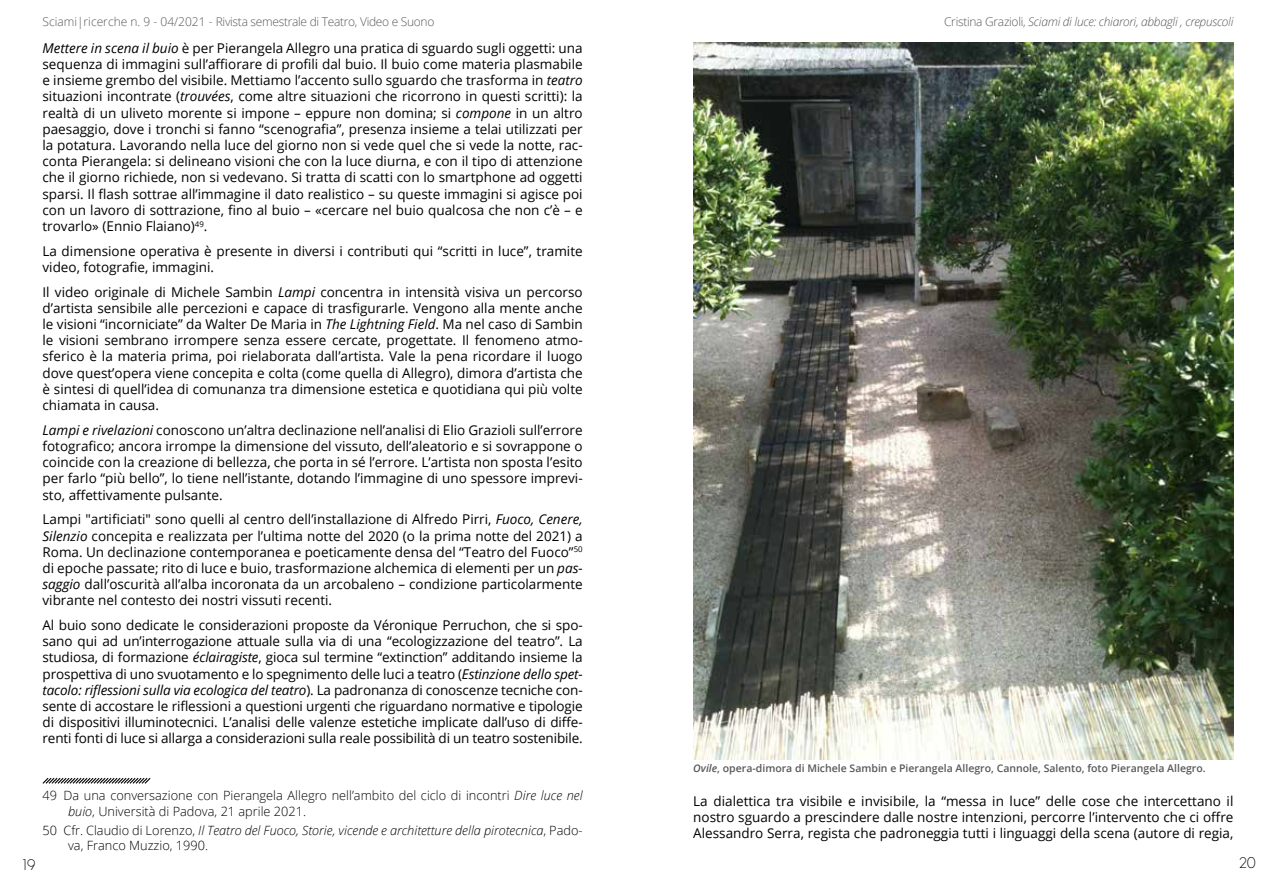
<style>
.page{position:relative;width:1276px;height:893px;background:#fff}
.page>*{position:absolute;margin:0;border:0;box-sizing:border-box;transform-origin:0 0}
.t1{font:300 15px "Geosans";color:#000}
.t2{font:13.5px/16.2px "Open Sans";color:#000;text-align:justify}
.t3{font:300 12.75px/15.3px "Open Sans";color:#000}
.t4{font:italic 300 12.75px/15.3px "Open Sans";color:#000}
.t5{font:300 12px "Open Sans";letter-spacing:-.025em;color:#58585a}
.t6{font:italic 300 12px "Open Sans";letter-spacing:-.025em;color:#58585a}
.t7{font:600 10.5px "Open Sans";color:#58585a}
.s1{font-style:normal}
.s2{font-style:italic}
</style>
<div class="page">
<img style="left:693px;top:43px;width:540px;height:717px">
<svg style="left:42px;top:777px;width:109px;height:7px"></svg>
<p class="t5" style="left:43px;top:14px;width:393px">Sciami|ricerche n. 9 - 04/2021 - Rivista semestrale di Teatro, Video e Suono</p>
<p class="t6" style="left:944px;top:14px;width:291px"><span class="s1">Cristina Grazioli,</span> Sciami di luce: chiarori, abbagli , crepuscoli</p>
<p class="t2" style="left:43px;top:40px;width:542px"><span class="s2">Mettere in scena il buio</span> è per Pierangela Allegro una pratica di sguardo sugli oggetti: una sequenza di immagini sull’affiorare di profili dal buio. Il buio come materia plasmabile e insieme grembo del visibile. Mettiamo l’accento sullo sguardo che trasforma in <span class="s2">teatro </span>situazioni incontrate (<span class="s2">trouvées</span>, come altre situazioni che ricorrono in questi scritti): la realtà di un uliveto morente si impone – eppure non domina; si <span class="s2">compone</span> in un altro paesaggio, dove i tronchi si fanno “scenografia”, presenza insieme a telai utilizzati per la potatura. Lavorando nella luce del giorno non si vede quel che si vede la notte, rac&shy;conta Pierangela: si delineano visioni che con la luce diurna, e con il tipo di attenzione che il giorno richiede, non si vedevano. Si tratta di scatti con lo smartphone ad oggetti sparsi. Il flash sottrae all’immagine il dato realistico – su queste immagini si agisce poi con un lavoro di sottrazione, fino al buio – «cercare nel buio qualcosa che non c’è – e trovarlo» (Ennio Flaiano)<sup>49</sup>.</p>
<p class="t2" style="left:43px;top:242px;width:541px">La dimensione operativa è presente in diversi i contributi qui “scritti in luce”, tramite video, fotografie, immagini.</p>
<p class="t2" style="left:43px;top:283px;width:542px">Il video originale di Michele Sambin <span class="s2">Lampi</span> concentra in intensità visiva un percorso d’artista sensibile alle percezioni e capace di trasfigurarle. Vengono alla mente anche le visioni “incorniciate” da Walter De Maria in <span class="s2">The Lightning Field</span>. Ma nel caso di Sambin le visioni sembrano irrompere senza essere cercate, progettate. Il fenomeno atmo&shy;sferico è la materia prima, poi rielaborata dall’artista. Vale la pena ricordare il luogo dove quest’opera viene concepita e colta (come quella di Allegro), dimora d’artista che è sintesi di quell’idea di comunanza tra dimensione estetica e quotidiana qui più volte chiamata in causa.</p>
<p class="t2" style="left:43px;top:421px;width:542px"><span class="s2">Lampi e rivelazioni</span> conoscono un’altra declinazione nell’analisi di Elio Grazioli sull’errore fotografico; ancora irrompe la dimensione del vissuto, dell’aleatorio e si sovrappone o coincide con la creazione di bellezza, che porta in sé l’errore. L’artista non sposta l’esito per farlo “più bello”, lo tiene nell’istante, dotando l’immagine di uno spessore imprevi&shy;sto, affettivamente pulsante.</p>
<p class="t2" style="left:43px;top:511px;width:542px">Lampi "artificiati" sono quelli al centro dell’installazione di Alfredo Pirri, <span class="s2">Fuoco, Cenere, Silenzio</span> concepita e realizzata per l’ultima notte del 2020 (o la prima notte del 2021) a Roma. Un declinazione contemporanea e poeticamente densa del “Teatro del Fuoco”<sup>50 </sup>di epoche passate; rito di luce e buio, trasformazione alchemica di elementi per un <span class="s2">pas&shy;saggio</span> dall’oscurità all’alba incoronata da un arcobaleno – condizione particolarmente vibrante nel contesto dei nostri vissuti recenti.</p>
<p class="t2" style="left:43px;top:617px;width:542px">Al buio sono dedicate le considerazioni proposte da Véronique Perruchon, che si spo&shy;sano qui ad un’interrogazione attuale sulla via di una “ecologizzazione del teatro”. La studiosa, di formazione <span class="s2">éclairagiste</span>, gioca sul termine “extinction” additando insieme la prospettiva di uno svuotamento e lo spegnimento delle luci a teatro (<span class="s2">Estinzione dello spet&shy;tacolo: riflessioni sulla via ecologica del teatro</span>). La padronanza di conoscenze tecniche con&shy;sente di accostare le riflessioni a questioni urgenti che riguardano normative e tipologie di dispositivi illuminotecnici. L’analisi delle valenze estetiche implicate dall’uso di diffe&shy;renti fonti di luce si allarga a considerazioni sulla reale possibilità di un teatro sostenibile.</p>
<p class="t3" style="left:68px;top:788px;width:516px;text-indent:-26px">49 Da una conversazione con Pierangela Allegro nell’ambito del ciclo di incontri <span class="s2">Dire luce nel buio</span>, Università di Padova, 21 aprile 2021.</p>
<p class="t4" style="left:68px;top:822px;width:516px;text-indent:-26px"><span class="s1">50 Cfr. Claudio di Lorenzo,</span> Il Teatro del Fuoco, Storie, vicende e architetture della pirotecnica<span class="s1">, Pado&shy;va, Franco Muzzio, 1990.</span></p>
<p class="t7" style="left:693px;top:761px;width:514px"><span class="s2">Ovile</span>, opera-dimora di Michele Sambin e Pierangela Allegro, Cannole, Salento, foto Pierangela Allegro.</p>
<p class="t2" style="left:693px;top:792px;width:542px">La dialettica tra visibile e invisibile, la “messa in luce” delle cose che intercettano il nostro sguardo a prescindere dalle nostre intenzioni, percorre l’intervento che ci offre Alessandro Serra, regista che padroneggia tutti i linguaggi della scena (autore di regia,</p>
<p class="t1" style="left:20px;top:856px;width:16px">19</p>
<p class="t1" style="left:1238px;top:854px;width:18px">20</p>
</div>
